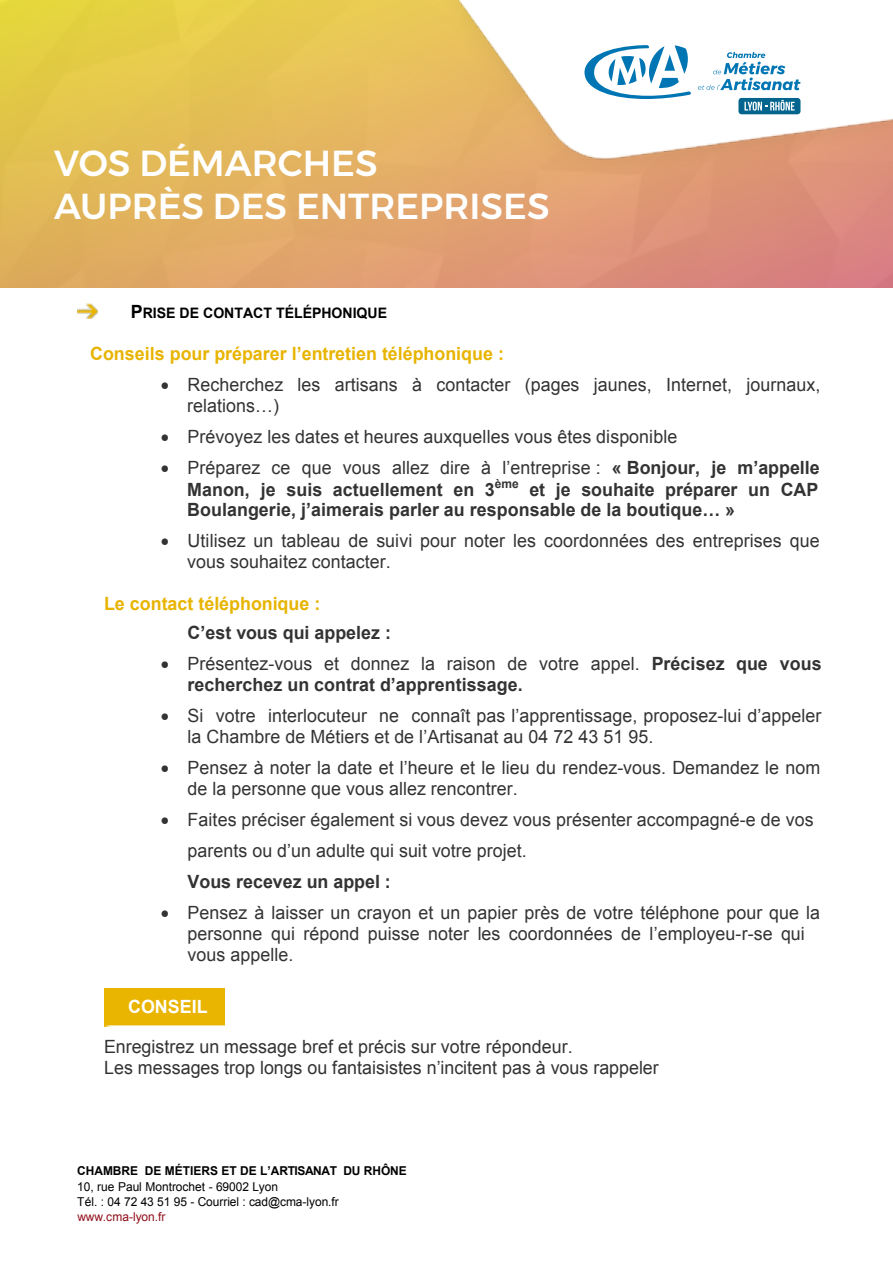
<style>
.page{position:relative;width:893px;height:1263px;background:#fff}
.page>*{position:absolute;margin:0;border:0;box-sizing:border-box;transform-origin:0 0}
.t1{font:500 36px/43.2px "Montserrat";color:#fff}
.t2{font:18.3px/21px "Arial";letter-spacing:.005em;color:#333}
.t3{font:700 18.3px/21.9px "Arial";letter-spacing:.005em;color:#333}
.t4{font:700 18.3px "Arial";color:#e8b400}
.t5{font:700 18.3px "Arial";color:#fff}
.t6{font:700 14.4px "Arial";color:#000}
.t7{font:12.15px/15.5px "Arial";letter-spacing:-.005em;color:#000}
.t8{font:700 12.15px "Arial";letter-spacing:-.005em;color:#000}
.t9{font:12.15px "Arial";color:#910e1b}
.t10{font:700 12.15px "Arial";color:#333}
.s1{font-size:18.3px}
.s2{font-weight:400}
</style>
<div class="page">
<div style="left:104px;top:988px;width:121px;height:38px;background:#e9b500"></div>
<img style="left:77px;top:303px;width:20px;height:15px">
<svg style="left:0;top:0;width:893px;height:288px;background:#e2ae62"></svg>
<img style="left:437px;top:0;width:456px;height:177px">
<div style="left:584px;top:45px;width:216px;height:69px;background:#fff"></div>
<div style="left:738px;top:98px;width:62px;height:16px;background:#03648e;border-radius:3px"></div>
<svg style="left:584px;top:30px;width:235px;height:81px"></svg>
<h1 class="t1" style="left:54px;top:141px;width:497px">VOS DÉMARCHES<br>AUPRÈS DES ENTREPRISES</h1>
<p class="t6" style="left:131px;top:304px;width:258px"><span class="s1">P</span>RISE DE CONTACT TÉLÉPHONIQUE</p>
<p class="t4" style="left:90px;top:342px;width:415px">Conseils pour préparer l’entretien téléphonique :</p>
<p class="t2" style="left:187px;top:375px;width:635px;text-indent:-26px">• Recherchez les artisans à contacter (pages jaunes, Internet, journaux, relations…)</p>
<p class="t2" style="left:161px;top:427px;width:518px">• Prévoyez les dates et heures auxquelles vous êtes disponible</p>
<p class="t3" style="left:187px;top:457px;width:634px;text-indent:-26px">• <span class="s2">Préparez ce que vous allez dire à l’entreprise :</span> « Bonjour, je m’appelle<br>Manon, je suis actuellement en 3</p>
<p class="t10" style="left:495px;top:475px;width:25px">ème</p>
<p class="t3" style="left:187px;top:480px;width:633px;line-height:20.1px;text-indent:342px">et je souhaite préparer un CAP<br>Boulangerie, j’aimerais parler au responsable de la boutique… »</p>
<p class="t2" style="left:187px;top:530px;width:634px;text-indent:-26px">• Utilisez un tableau de suivi pour noter les coordonnées des entreprises que vous souhaitez contacter.</p>
<p class="t4" style="left:104px;top:591px;width:218px">Le contact téléphonique :</p>
<p class="t3" style="left:188px;top:622px;width:205px">C’est vous qui appelez :</p>
<p class="t3" style="left:188px;top:653px;width:635px;line-height:21px;text-indent:-27px">• <span class="s2">Présentez-vous et donnez la raison de votre appel.</span> Précisez que vous recherchez un contrat d’apprentissage.</p>
<p class="t2" style="left:188px;top:705px;width:635px;text-indent:-27px">• Si votre interlocuteur ne connaît pas l’apprentissage, proposez-lui d’appeler la Chambre de Métiers et de l’Artisanat au 04 72 43 51 95.</p>
<p class="t2" style="left:188px;top:757px;width:634px;text-indent:-27px">• Pensez à noter la date et l’heure et le lieu du rendez-vous. Demandez le nom de la personne que vous allez rencontrer.</p>
<p class="t2" style="left:188px;top:804px;width:628px;line-height:31px;text-indent:-27px">• Faites préciser également si vous devez vous présenter accompagné-e de vos parents ou d’un adulte qui suit votre projet.</p>
<p class="t3" style="left:188px;top:871px;width:205px">Vous recevez un appel :</p>
<p class="t2" style="left:188px;top:902px;width:634px;text-indent:-27px">• Pensez à laisser un crayon et un papier près de votre téléphone pour que la personne qui répond puisse noter les coordonnées de l’employeu-r-se qui vous appelle.</p>
<p class="t5" style="left:128px;top:994px;width:81px">CONSEIL</p>
<p class="t2" style="left:104px;top:1037px;width:556px">Enregistrez un message bref et précis sur votre répondeur.<br>Les messages trop longs ou fantaisistes n’incitent pas à vous rappeler</p>
<p class="t8" style="left:77px;top:1163px;width:331px">CHAMBRE DE MÉTIERS ET DE L’ARTISANAT DU RHÔNE</p>
<p class="t7" style="left:77px;top:1179px;width:263px">10, rue Paul Montrochet - 69002 Lyon<br>Tél. : 04 72 43 51 95 - Courriel : cad@cma-lyon.fr</p>
<p class="t9" style="left:77px;top:1209px;width:90px">www.cma-lyon.fr</p>
</div>
